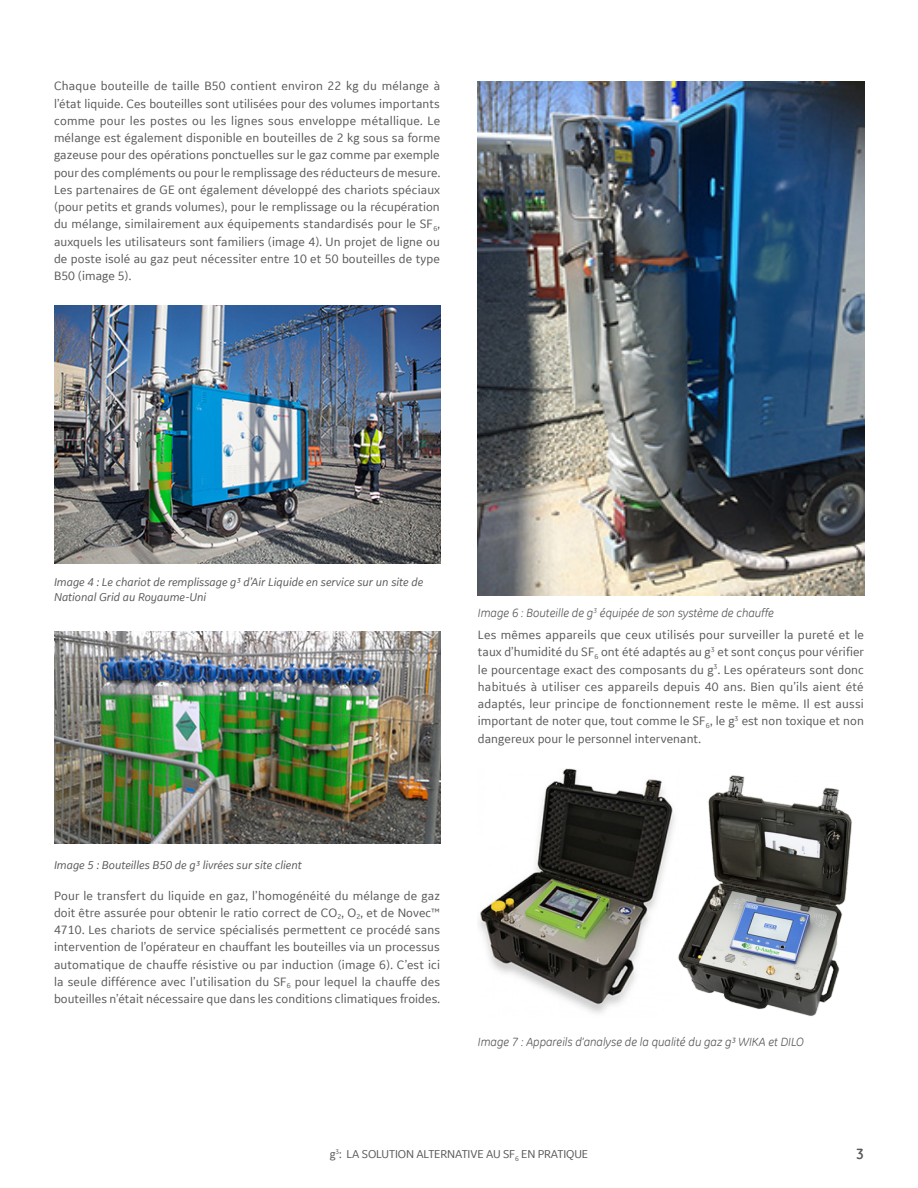
<style>
.page{position:relative;width:918px;height:1188px;background:#fff}
.page>*{position:absolute;margin:0;border:0;box-sizing:border-box;transform-origin:0 0}
.t1{font:700 15px "GE Inspira";color:#58595b}
.t2{font:12.75px/17.2px "GE Inspira Sans";letter-spacing:.005em;color:#58595b;text-align:justify}
.t3{font:italic 12px/14.4px "GE Inspira Sans";color:#58595b}
.t4{font:italic 12px "GE Inspira";color:#58595b}
.t5{font:12px "GE Inspira Sans";letter-spacing:-.01em;color:#58585b}
</style>
<div class="page">
<img style="left:478px;top:81px;width:386px;height:515px">
<img style="left:54px;top:305px;width:386px;height:258px">
<img style="left:54px;top:631px;width:386px;height:212px">
<img style="left:479px;top:768px;width:196px;height:245px">
<img style="left:678px;top:775px;width:174px;height:241px">
<p class="t2" style="left:54px;top:77px;width:388px">Chaque bouteille de taille B50 contient environ 22 kg du mélange à l’état liquide. Ces bouteilles sont utilisées pour des volumes importants comme pour les postes ou les lignes sous enveloppe métallique. Le mélange est également disponible en bouteilles de 2 kg sous sa forme gazeuse pour des opérations ponctuelles sur le gaz comme par exemple pour des compléments ou pour le remplissage des réducteurs de mesure.<br>Les partenaires de GE ont également développé des chariots spéciaux (pour petits et grands volumes), pour le remplissage ou la récupération du mélange, similairement aux équipements standardisés pour le SF<sub>6</sub>, auxquels les utilisateurs sont familiers (image 4). Un projet de ligne ou de poste isolé au gaz peut nécessiter entre 10 et 50 bouteilles de type B50 (image 5).</p>
<p class="t3" style="left:54px;top:575px;width:371px">Image 4 : Le chariot de remplissage g³ d’Air Liquide en service sur un site de<br>National Grid au Royaume-Uni</p>
<p class="t4" style="left:478px;top:606px;width:298px">Image 6 : Bouteille de g<sup>3</sup> équipée de son système de chauffe</p>
<p class="t2" style="left:478px;top:626px;width:388px">Les mêmes appareils que ceux utilisés pour surveiller la pureté et le taux d’humidité du SF<sub>6</sub> ont été adaptés au g<sup>3</sup> et sont conçus pour vérifier le pourcentage exact des composants du g<sup>3</sup>. Les opérateurs sont donc habitués à utiliser ces appareils depuis 40 ans. Bien qu’ils aient été adaptés, leur principe de fonctionnement reste le même. Il est aussi important de noter que, tout comme le SF<sub>6</sub>, le g<sup>3</sup> est non toxique et non dangereux pour le personnel intervenant.</p>
<p class="t3" style="left:54px;top:857px;width:249px">Image 5 : Bouteilles B50 de g³ livrées sur site client</p>
<p class="t2" style="left:54px;top:886px;width:388px">Pour le transfert du liquide en gaz, l’homogénéité du mélange de gaz doit être assurée pour obtenir le ratio correct de CO<sub>2</sub>, O<sub>2</sub>, et de Novec™ 4710. Les chariots de service spécialisés permettent ce procédé sans intervention de l’opérateur en chauffant les bouteilles via un processus automatique de chauffe résistive ou par induction (image 6). C’est ici la seule différence avec l’utilisation du SF<sub>6</sub> pour lequel la chauffe des bouteilles n’était nécessaire que dans les conditions climatiques froides.</p>
<p class="t4" style="left:478px;top:1035px;width:328px">Image 7 : Appareils d’analyse de la qualité du gaz g³ WIKA et DILO</p>
<p class="t5" style="left:330px;top:1147px;width:260px">g<sup>3</sup>: LA SOLUTION ALTERNATIVE AU SF<sub>6</sub> EN PRATIQUE</p>
<p class="t1" style="left:856px;top:1144px;width:9px">3</p>
</div>
